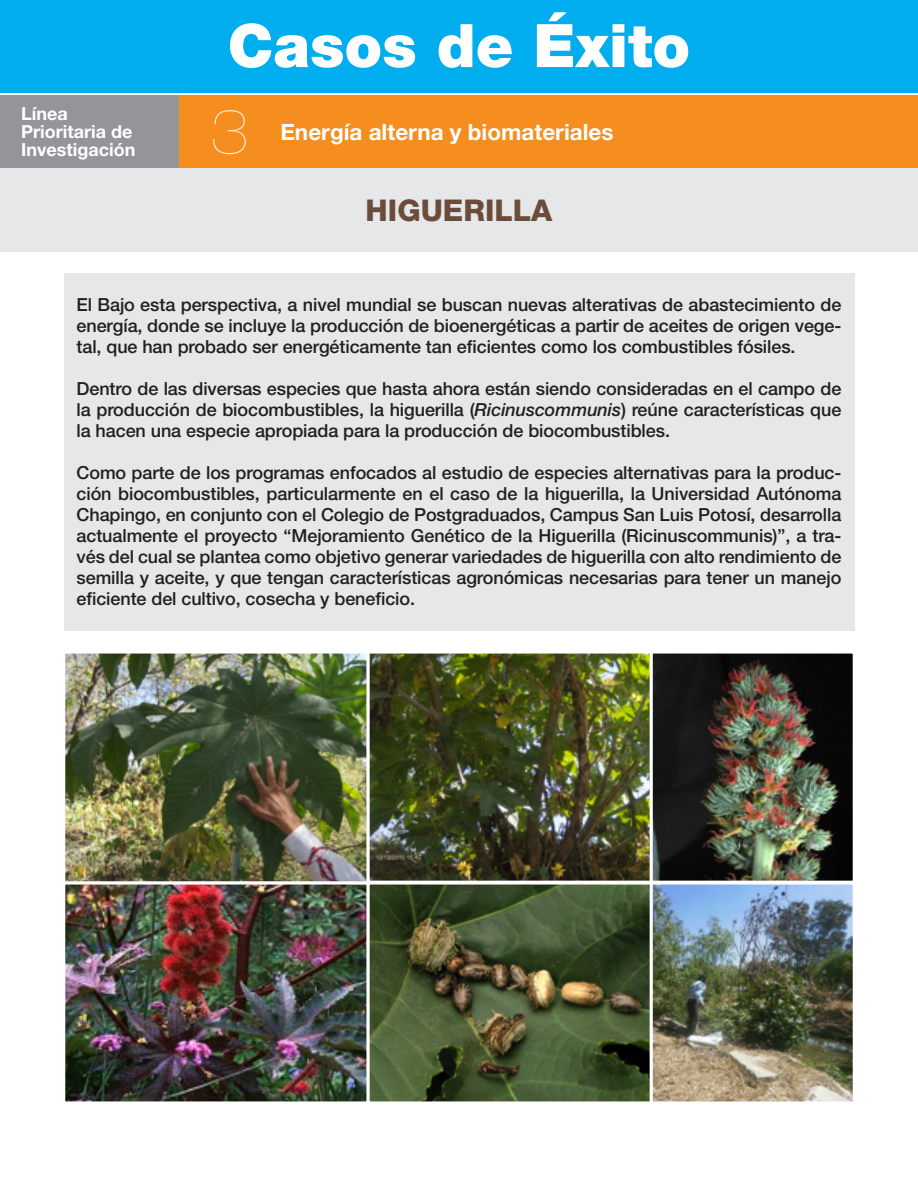
<style>
.page{position:relative;width:918px;height:1188px;background:#fff}
.page>*{position:absolute;margin:0;border:0;box-sizing:border-box;transform-origin:0 0}
.t1{font:900 60px "Helvetica Neue LT Std";color:#fff}
.t2{font:200 expanded 60px "Helvetica Neue LT Std";color:#fff}
.t3{font:800 30px "Helvetica Neue LT Std";color:#6b4c3a}
.t4{font:700 22.5px "Helvetica Neue LT Std";color:#fff}
.t5{font:500 18px/21px "Helvetica Neue LT Std";letter-spacing:-.005em;color:#231f20;text-align:justify}
.t6{font:700 18px "Helvetica Neue LT Std";color:#fff}
.s1{font-style:italic}
</style>
<div class="page">
<div style="left:64px;top:273px;width:790px;height:358px;background:#e6e7e9"></div>
<div style="left:178px;top:96px;width:740px;height:72px;background:#f68e1f"></div>
<div style="left:0;top:96px;width:178px;height:72px;background:#939598"></div>
<div style="left:0;top:0;width:918px;height:92px;background:#00aeef"></div>
<div style="left:0;top:168px;width:917px;height:84px;background:#e6e7e9"></div>
<img style="left:66px;top:655px;width:786px;height:445px">
<div style="left:62px;top:651px;width:308px;height:234px;border:3px solid #fff"></div>
<div style="left:367px;top:651px;width:286px;height:233px;border:3px solid #fff"></div>
<div style="left:650px;top:651px;width:206px;height:233px;border:3px solid #fff"></div>
<div style="left:62px;top:882px;width:308px;height:222px;border:3px solid #fff"></div>
<div style="left:367px;top:882px;width:286px;height:222px;border:3px solid #fff"></div>
<div style="left:650px;top:882px;width:206px;height:222px;border:3px solid #fff"></div>
<p class="t6" style="left:21px;top:103px;width:48px">Línea</p>
<p class="t6" style="left:21px;top:121px;width:113px">Prioritaria de</p>
<p class="t6" style="left:21px;top:139px;width:116px">Investigación</p>
<p class="t1" style="left:228px;top:10px;width:464px">Casos de Éxito</p>
<h1 class="t2" style="left:210px;top:97px;width:40px">3</h1>
<p class="t4" style="left:280px;top:118px;width:335px">Energía alterna y biomateriales</p>
<p class="t3" style="left:366px;top:192px;width:188px">HIGUERILLA</p>
<p class="t5" style="left:77px;top:294px;width:766px">El Bajo esta perspectiva, a nivel mundial se buscan nuevas alterativas de abastecimiento de energía, donde se incluye la producción de bioenergéticas a partir de aceites de origen vege&shy;tal, que han probado ser energéticamente tan eficientes como los combustibles fósiles.</p>
<p class="t5" style="left:77px;top:378px;width:766px">Dentro de las diversas especies que hasta ahora están siendo consideradas en el campo de la producción de biocombustibles, la higuerilla (<span class="s1">Ricinuscommunis</span>) reúne características que la hacen una especie apropiada para la producción de biocombustibles.</p>
<p class="t5" style="left:77px;top:462px;width:766px">Como parte de los programas enfocados al estudio de especies alternativas para la produc&shy;ción biocombustibles, particularmente en el caso de la higuerilla, la Universidad Autónoma Chapingo, en conjunto con el Colegio de Postgraduados, Campus San Luis Potosí, desarrolla actualmente el proyecto “Mejoramiento Genético de la Higuerilla (Ricinuscommunis)”, a tra&shy;vés del cual se plantea como objetivo generar variedades de higuerilla con alto rendimiento de semilla y aceite, y que tengan características agronómicas necesarias para tener un manejo eficiente del cultivo, cosecha y beneficio.</p>
</div>
